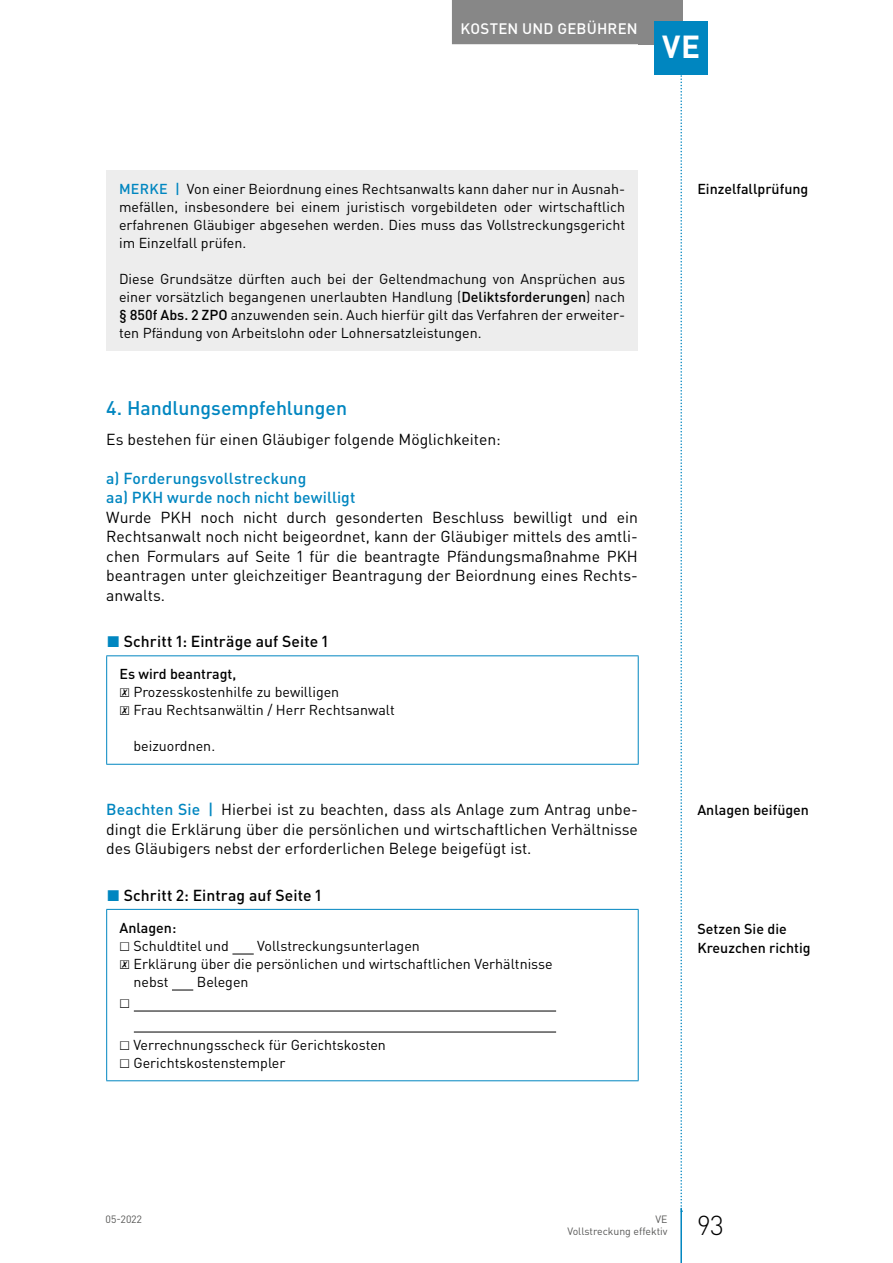
<style>
.page{position:relative;width:893px;height:1263px;background:#fff}
.page>*{position:absolute;margin:0;border:0;box-sizing:border-box;transform-origin:0 0}
.t1{font:700 31.5px "DIN Pro";color:#fff}
.t2{font:300 27px "DIN Pro";color:#000}
.t3{font:500 19.5px "DIN Pro";letter-spacing:-.005em;color:#0086c0}
.t4{font:15.75px/19.5px "DIN Pro";color:#000;text-align:justify}
.t5{font:500 15.75px/19.5px "DIN Pro";letter-spacing:.005em;color:#0086c0}
.t6{font:500 15.75px "DIN Pro";letter-spacing:.005em;color:#000}
.t7{font:500 15px "DIN Pro";letter-spacing:.015em;color:#fff}
.t8{font:14.25px/18px "DIN Pro";color:#000}
.t9{font:500 14.25px/19.5px "DIN Pro";color:#000}
.t10{font:14.25px "Arial Unicode MS";color:#000}
.t11{font:10.5px/12.8px "DIN Pro";color:#575756;text-align:right}
.s1{font-weight:500;color:#0086c0}
.s2{font-weight:500}
.s3{color:#0086c0}
.s4{font-family:"Arial Unicode MS"}
</style>
<div class="page">
<svg style="left:680px;top:74px;width:2px;height:1134px"></svg>
<div style="left:638px;top:0;width:44px;height:44px;background:#878787"></div>
<hr style="left:680px;top:1208px;width:2px;height:55px;background:#0086c0">
<div style="left:452px;top:0;width:194px;height:44px;background:#878787"></div>
<div style="left:655px;top:21px;width:53px;height:53px;background:#0086c0"></div>
<div style="left:106px;top:170px;width:532px;height:180px;background:#ededed"></div>
<hr style="left:106px;top:655px;width:533px;height:1px;background:#0086c0">
<hr style="left:106px;top:656px;width:1px;height:108px;background:#0086c0">
<hr style="left:638px;top:656px;width:1px;height:108px;background:#0086c0">
<hr style="left:106px;top:764px;width:533px;height:1px;background:#0086c0">
<hr style="left:106px;top:909px;width:533px;height:1px;background:#0086c0">
<hr style="left:106px;top:910px;width:1px;height:170px;background:#0086c0">
<hr style="left:638px;top:910px;width:1px;height:170px;background:#0086c0">
<hr style="left:106px;top:1080px;width:533px;height:1px;background:#0086c0">
<svg style="left:232px;top:954px;width:22px;height:1px"></svg>
<svg style="left:172px;top:990px;width:21px;height:1px"></svg>
<hr style="left:134px;top:1011px;width:422px;height:1px;background:#000">
<hr style="left:134px;top:1032px;width:422px;height:1px;background:#000">
<p class="t7" style="left:460px;top:18px;width:179px">Kosten und Gebühren</p>
<h1 class="t1" style="left:662px;top:26px;width:40px">VE</h1>
<p class="t8" style="left:119px;top:179px;width:508px;text-align:justify"><span class="s1">MERKE |</span> Von einer Beiordnung eines Rechtsanwalts kann daher nur in Ausnah&shy;mefällen, insbesondere bei einem juristisch vorgebildeten oder wirtschaftlich erfahrenen Gläubiger abgesehen werden. Dies muss das Vollstreckungsgericht im Einzelfall prüfen.</p>
<p class="t8" style="left:119px;top:269px;width:508px;text-align:justify">Diese Grundsätze dürften auch bei der Geltendmachung von Ansprüchen aus einer vorsätzlich begangenen unerlaubten Handlung (<span class="s2">Deliktsforderungen</span>) nach <span class="s2">§ 850f Abs. 2 ZPO</span> anzuwenden sein. Auch hierfür gilt das Verfahren der erweiter&shy;ten Pfändung von Arbeitslohn oder Lohnersatzleistungen.</p>
<h3 class="t3" style="left:106px;top:395px;width:242px">4. Handlungsempfehlungen</h3>
<p class="t4" style="left:106px;top:429px;width:396px">Es bestehen für einen Gläubiger folgende Möglichkeiten:</p>
<p class="t5" style="left:106px;top:468px;width:251px">a) Forderungsvollstreckung<br>aa) PKH wurde noch nicht bewilligt</p>
<p class="t4" style="left:106px;top:507px;width:533px">Wurde PKH noch nicht durch gesonderten Beschluss bewilligt und ein Rechtsanwalt noch nicht beigeordnet, kann der Gläubiger mittels des amtli&shy;chen Formulars auf Seite 1 für die beantragte Pfändungsmaßnahme PKH beantragen unter gleichzeitiger Beantragung der Beiordnung eines Rechts&shy;anwalts.</p>
<p class="t6" style="left:107px;top:631px;width:223px"><span class="s3">◼</span> Schritt 1: Einträge auf Seite 1</p>
<p class="t8" style="left:119px;top:665px;width:277px"><span class="s2">Es wird beantragt,<br></span><span class="s4">☒</span> Prozesskostenhilfe zu bewilligen<br><span class="s4">☒</span> Frau Rechtsanwältin / Herr Rechtsanwalt</p>
<p class="t8" style="left:133px;top:737px;width:83px">beizuordnen.</p>
<p class="t4" style="left:106px;top:799px;width:533px"><span class="s1">Beachten Sie |</span> Hierbei ist zu beachten, dass als Anlage zum Antrag unbe&shy;dingt die Erklärung über die persönlichen und wirtschaftlichen Verhältnisse des Gläubigers nebst der erforderlichen Belege beigefügt ist.</p>
<p class="t6" style="left:107px;top:884px;width:216px"><span class="s3">◼</span> Schritt 2: Eintrag auf Seite 1</p>
<p class="t8" style="left:119px;top:918px;width:111px"><span class="s2">Anlagen:<br></span><span class="s4">☐</span> Schuldtitel und</p>
<p class="t8" style="left:257px;top:936px;width:164px">Vollstreckungsunterlagen</p>
<p class="t8" style="left:119px;top:954px;width:435px"><span class="s4">☒</span> Erklärung über die persönlichen und wirtschaftlichen Verhältnisse</p>
<p class="t8" style="left:133px;top:972px;width:36px">nebst</p>
<p class="t8" style="left:197px;top:972px;width:53px">Belegen</p>
<p class="t10" style="left:119px;top:993px;width:12px">☐</p>
<p class="t8" style="left:119px;top:1035px;width:268px"><span class="s4">☐</span> Verrechnungsscheck für Gerichtskosten <span class="s4">☐</span> Gerichtskostenstempler</p>
<p class="t9" style="left:697px;top:179px;width:113px">Einzelfallprüfung</p>
<p class="t9" style="left:697px;top:800px;width:113px">Anlagen beifügen</p>
<p class="t9" style="left:697px;top:918px;width:115px">Setzen Sie die<br>Kreuzchen richtig</p>
<p class="t11" style="left:106px;top:1212px;width:38px">05-2022</p>
<p class="t11" style="left:567px;top:1212px;width:102px">VE<br>Vollstreckung effektiv</p>
<h2 class="t2" style="left:697px;top:1207px;width:28px">93</h2>
</div>
